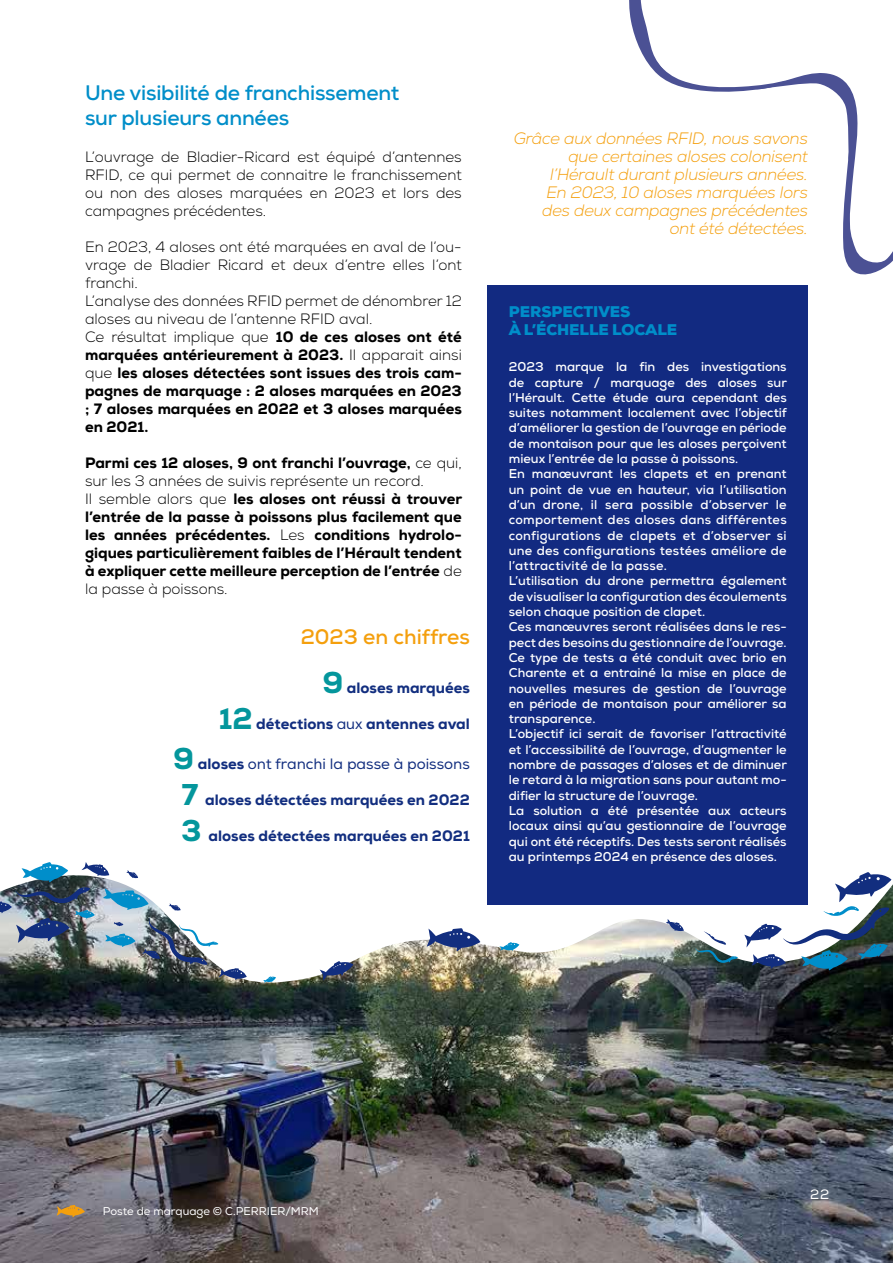
<style>
.page{position:relative;width:893px;height:1263px;background:#fff}
.page>*{position:absolute;margin:0;border:0;box-sizing:border-box;transform-origin:0 0}
.t1{font:700 21px/25.2px "Nexa";letter-spacing:-.01em;color:#008ec9}
.t2{font:700 21px "Nexa";color:#f49f0d}
.t3{font:italic 300 16.5px/18px "Nexa";letter-spacing:-.01em;color:#f49f0d;text-align:right}
.t4{font:300 15px/18px "Nexa";color:#000;text-align:justify}
.t5{font:800 15px/18px "Nexa";color:#000}
.t6{font:800 15px "Nexa";color:#122e7f}
.t7{font:15px "Nexa";color:#122e7f}
.t8{font:900 15px/18px "Nexa";letter-spacing:-.005em;color:#008ec9}
.t9{font:13.5px "Nexa";color:#fff}
.t10{font:700 12.75px/15.3px "Nexa";color:#fff}
.t11{font:11.25px "Nexa";color:#fff}
.s1{font-weight:800}
.s2{font-weight:300}
.s3{font-size:30px;color:#04969c}
.s4{font-weight:400}
.s5{font-weight:800;font-size:30px;color:#04969c}
</style>
<div class="page">
<hr style="left:0;top:0;width:1px;height:1263px;background:#122a81">
<svg style="left:629px;top:0;width:229px;height:257px"></svg>
<svg style="left:845px;top:215px;width:48px;height:60px"></svg>
<svg style="left:754px;top:74px;width:103px;height:87px"></svg>
<svg style="left:631px;top:0;width:32px;height:70px"></svg>
<img style="left:0;top:992px;width:893px;height:271px">
<svg style="left:0;top:829px;width:744px;height:163px"></svg>
<svg style="left:320px;top:961px;width:33px;height:19px"></svg>
<svg style="left:427px;top:928px;width:53px;height:23px"></svg>
<svg style="left:666px;top:919px;width:18px;height:13px"></svg>
<svg style="left:499px;top:942px;width:20px;height:9px"></svg>
<svg style="left:695px;top:931px;width:43px;height:32px"></svg>
<svg style="left:263px;top:976px;width:13px;height:7px"></svg>
<img style="left:0;top:862px;width:247px;height:118px">
<svg style="left:744px;top:872px;width:149px;height:211px"></svg>
<svg style="left:57px;top:1205px;width:28px;height:12px"></svg>
<div style="left:488px;top:285px;width:320px;height:620px;background:#122a81"></div>
<h1 class="t1" style="left:85px;top:80px;width:316px">Une visibilité de franchissement sur plusieurs années</h1>
<p class="t4" style="left:85px;top:148px;width:378px">L’ouvrage de Bladier-Ricard est équipé d’antennes RFID, ce qui permet de connaitre le franchissement ou non des aloses marquées en 2023 et lors des campagnes précédentes.</p>
<p class="t4" style="left:85px;top:238px;width:378px;text-align:left">En 2023, 4 aloses ont été marquées en aval de l’ou&shy;vrage de Bladier Ricard et deux d’entre elles l’ont franchi.<br>L’analyse des données RFID permet de dénombrer 12 aloses au niveau de l’antenne RFID aval.<br>Ce résultat implique que <span class="s1">10 de ces aloses ont été marquées antérieurement à 2023.</span> Il apparait ainsi que <span class="s1">les aloses détectées sont issues des trois cam&shy;pagnes de marquage : 2 aloses marquées en 2023 ; 7 aloses marquées en 2022 et 3 aloses marquées en 2021.</span></p>
<p class="t5" style="left:85px;top:454px;width:379px">Parmi ces 12 aloses, 9 ont franchi l’ouvrage, <span class="s2">ce qui, sur les 3 années de suivis représente un record.<br>Il semble alors que</span> les aloses ont réussi à trouver l’entrée de la passe à poissons plus facilement que les années précédentes. <span class="s2">Les</span> conditions hydrolo&shy;giques particulièrement faibles de l’Hérault tendent à expliquer cette meilleure perception de l’entrée <span class="s2">de la passe à poissons.</span></p>
<h1 class="t2" style="left:301px;top:623px;width:171px">2023 en chiffres</h1>
<p class="t6" style="left:322px;top:678px;width:149px"><span class="s3">9</span> aloses marquées</p>
<p class="t6" style="left:219px;top:714px;width:252px"><span class="s3">12</span> détections <span class="s4">aux</span> antennes aval</p>
<p class="t7" style="left:173px;top:755px;width:298px"><span class="s5">9</span> <span class="s1">aloses</span> ont franchi la passe à poissons</p>
<p class="t6" style="left:181px;top:790px;width:290px"><span class="s3">7</span> aloses détectées marquées en 2022</p>
<p class="t6" style="left:181px;top:826px;width:290px"><span class="s3">3</span> aloses détectées marquées en 2021</p>
<p class="t3" style="left:514px;top:130px;width:296px">Grâce aux données RFID, nous savons que certaines aloses colonisent l’Hérault durant plusieurs années.<br>En 2023, 10 aloses marquées lors<br>des deux campagnes précédentes ont été détectées.</p>
<p class="t8" style="left:509px;top:302px;width:170px">PERSPECTIVES<br>À L’ÉCHELLE LOCALE</p>
<p class="t10" style="left:509px;top:359px;width:280px">2023 marque la fin des investigations de capture / marquage des aloses sur l’Hérault. Cette étude aura cependant des suites notamment localement avec l’objectif d’améliorer la gestion de l’ouvrage en période de montaison pour que les aloses perçoivent mieux l’entrée de la passe à poissons.<br>En manœuvrant les clapets et en prenant un point de vue en hauteur, via l’utilisation d’un drone, il sera possible d’observer le comportement des aloses dans différentes configurations de clapets et d’observer si une des configurations testées améliore de l’attractivité de la passe.<br>L’utilisation du drone permettra également de visualiser la configuration des écoulements selon chaque position de clapet.<br>Ces manœuvres seront réalisées dans le res&shy;pect des besoins du gestionnaire de l’ouvrage.<br>Ce type de tests a été conduit avec brio en Charente et a entrainé la mise en place de nouvelles mesures de gestion de l’ouvrage en période de montaison pour améliorer sa transparence.<br>L’objectif ici serait de favoriser l’attractivité et l’accessibilité de l’ouvrage, d’augmenter le nombre de passages d’aloses et de diminuer le retard à la migration sans pour autant mo&shy;difier la structure de l’ouvrage.<br>La solution a été présentée aux acteurs locaux ainsi qu’au gestionnaire de l’ouvrage qui ont été réceptifs. Des tests seront réalisés au printemps 2024 en présence des aloses.</p>
<p class="t11" style="left:103px;top:1204px;width:217px">Poste de marquage © C.PERRIER/MRM</p>
<p class="t9" style="left:810px;top:1186px;width:20px">22</p>
</div>
